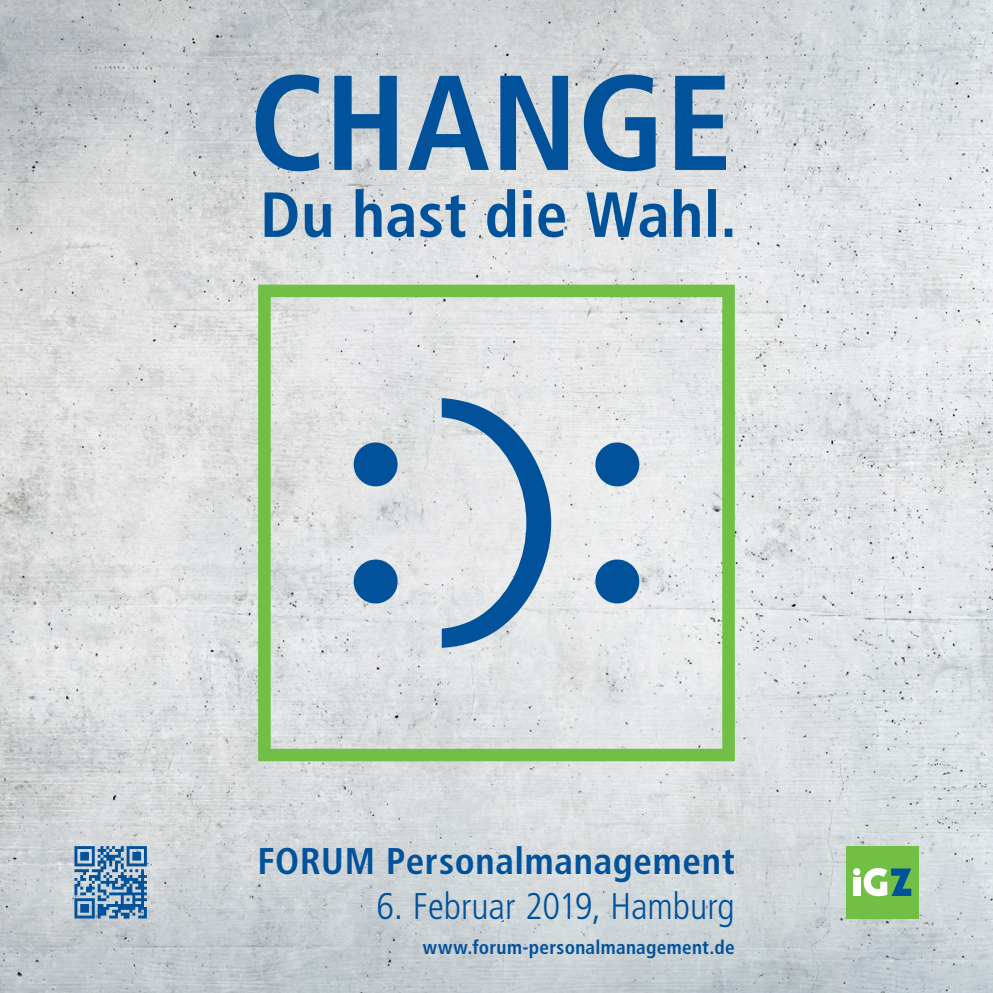
<style>
.page{position:relative;width:993px;height:993px;background:#fff}
.page>*{position:absolute;margin:0;border:0;box-sizing:border-box;transform-origin:0 0}
.t1{font:700 condensed 37.1px "Frutiger LT Std";letter-spacing:.02em;color:#01529a}
.t2{font:300 condensed 37.1px "Frutiger LT Std";color:#01529a}
.t3{font:700 condensed 19.25px "Frutiger LT Std";letter-spacing:.015em;color:#01529a}
</style>
<div class="page">
<img style="left:0;top:0;width:992px;height:992px">
<svg style="left:258px;top:284px;width:476px;height:477px;background:#d4dfd1"></svg>
<svg style="left:255px;top:74px;width:470px;height:97px;background:#789dbd"></svg>
<svg style="left:264px;top:189px;width:468px;height:48px;background:#90adc7"></svg>
<div style="left:845px;top:845px;width:73px;height:73px;background:#71bf44"></div>
<svg style="left:863px;top:868px;width:48px;height:27px"></svg>
<div style="left:853px;top:877px;width:7px;height:18px;background:#fff"></div>
<svg style="left:852px;top:867px;width:8px;height:8px"></svg>
<svg style="left:595px;top:559px;width:44px;height:44px;background:#3473ac"></svg>
<svg style="left:595px;top:442px;width:44px;height:44px;background:#3473ab"></svg>
<svg style="left:441px;top:398px;width:110px;height:249px;background:#a7bed2"></svg>
<svg style="left:353px;top:559px;width:44px;height:44px;background:#3272aa"></svg>
<svg style="left:353px;top:442px;width:44px;height:44px;background:#3271a9"></svg>
<svg style="left:74px;top:845px;width:73px;height:73px;background:#6490b7"></svg>
<h1 class="t1" style="left:257px;top:838px;width:478px">FORUM Personalmanagement</h1>
<h1 class="t2" style="left:376px;top:884px;width:360px">6. Februar 2019, Hamburg</h1>
<p class="t3" style="left:423px;top:935px;width:313px">www.forum-personalmanagement.de</p>
</div>
